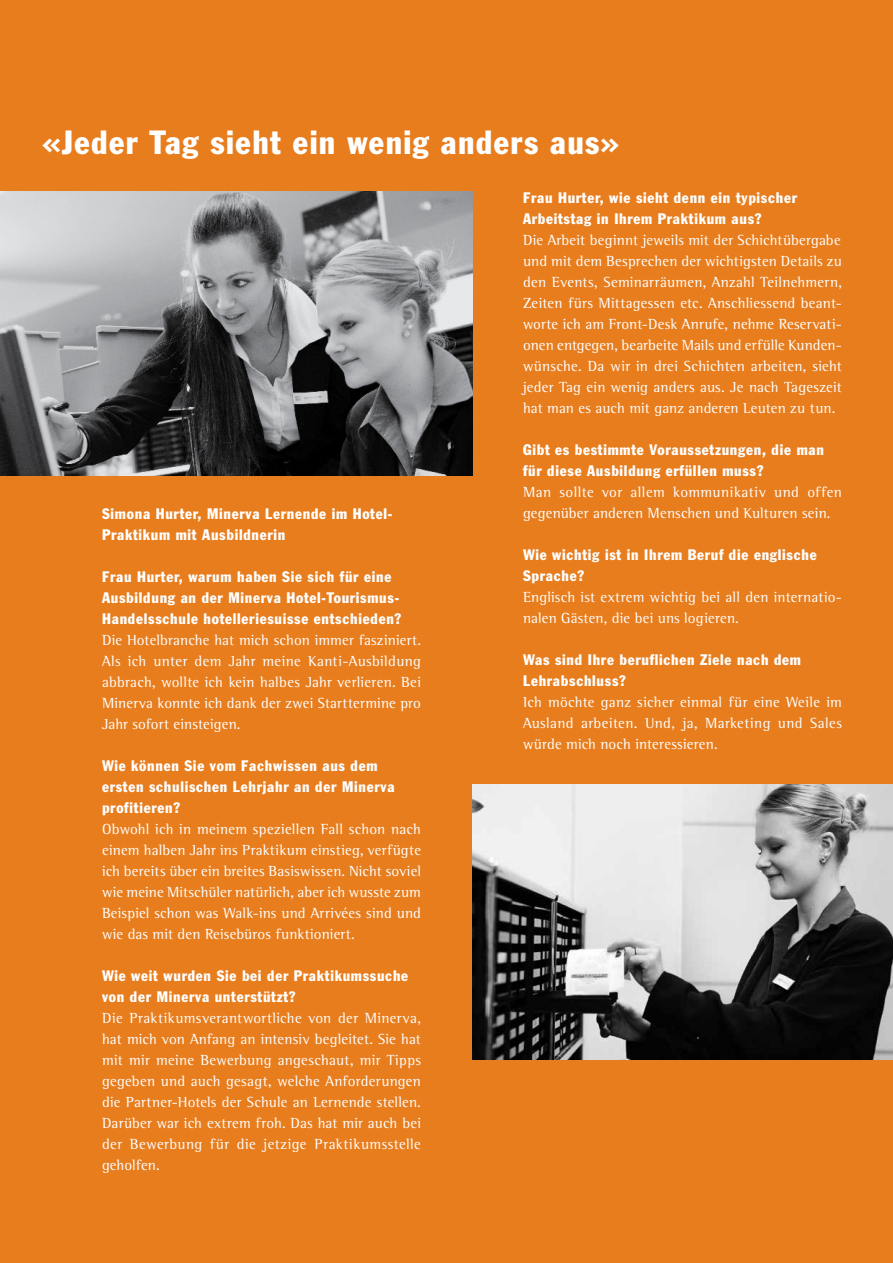
<style>
.page{position:relative;width:893px;height:1263px;background:#e87d1e}
.page>*{position:absolute;margin:0;border:0;box-sizing:border-box;transform-origin:0 0}
.t1{font:condensed 33px "Franklin Gothic";letter-spacing:.045em;color:#fff}
.t2{font:15px/21px "Rotis Semi Serif";letter-spacing:.015em;color:#fff;text-align:justify}
.t3{font:condensed 15px/21px "Franklin Gothic";letter-spacing:.05em;color:#fff}
</style>
<div class="page">
<img style="left:0;top:191px;width:472px;height:284px">
<img style="left:472px;top:784px;width:421px;height:275px">
<h1 class="t1" style="left:43px;top:122px;width:578px">«Jeder Tag sieht ein wenig anders aus»</h1>
<p class="t3" style="left:102px;top:503px;width:292px">Simona Hurter, Minerva Lernende im Hotel-<br>Praktikum mit Ausbildnerin</p>
<p class="t3" style="left:102px;top:566px;width:301px">Frau Hurter, warum haben Sie sich für eine<br>Ausbildung an der Minerva Hotel-Tourismus-<br>Handelsschule hotelleriesuisse entschieden?</p>
<p class="t2" style="left:102px;top:630px;width:320px">Die Hotelbranche hat mich schon immer fasziniert.<br>Als ich unter dem Jahr meine Kanti-Ausbildung abbrach, wollte ich kein halbes Jahr verlieren. Bei Minerva konnte ich dank der zwei Starttermine pro Jahr sofort einsteigen.</p>
<p class="t3" style="left:102px;top:755px;width:294px">Wie können Sie vom Fachwissen aus dem ersten schulischen Lehrjahr an der Minerva profitieren?</p>
<p class="t2" style="left:102px;top:819px;width:320px">Obwohl ich in meinem speziellen Fall schon nach einem halben Jahr ins Praktikum einstieg, verfügte ich bereits über ein breites Basiswissen. Nicht soviel wie meine Mitschüler natürlich, aber ich wusste zum Beispiel schon was Walk-ins und Arrivées sind und wie das mit den Reisebüros funktioniert.</p>
<p class="t3" style="left:102px;top:965px;width:308px">Wie weit wurden Sie bei der Praktikumssuche von der Minerva unterstützt?</p>
<p class="t2" style="left:102px;top:1008px;width:320px">Die Praktikumsverantwortliche von der Minerva, hat mich von Anfang an intensiv begleitet. Sie hat mit mir meine Bewerbung angeschaut, mir Tipps gegeben und auch gesagt, welche Anforderungen die Partner-Hotels der Schule an Lernende stellen.<br>Darüber war ich extrem froh. Das hat mir auch bei der Bewerbung für die jetzige Praktikumsstelle geholfen.</p>
<p class="t3" style="left:523px;top:187px;width:275px">Frau Hurter, wie sieht denn ein typischer<br>Arbeitstag in Ihrem Praktikum aus?</p>
<p class="t2" style="left:523px;top:230px;width:320px">Die Arbeit beginnt jeweils mit der Schichtübergabe und mit dem Besprechen der wichtigsten Details zu den Events, Seminarräumen, Anzahl Teilnehmern, Zeiten fürs Mittagessen etc. Anschliessend beant&shy;worte ich am Front-Desk Anrufe, nehme Reservati&shy;onen entgegen, bearbeite Mails und erfülle Kunden&shy;wünsche. Da wir in drei Schichten arbeiten, sieht jeder Tag ein wenig anders aus. Je nach Tageszeit hat man es auch mit ganz anderen Leuten zu tun.</p>
<p class="t3" style="left:523px;top:439px;width:302px">Gibt es bestimmte Voraussetzungen, die man für diese Ausbildung erfüllen muss?</p>
<p class="t2" style="left:523px;top:482px;width:320px">Man sollte vor allem kommunikativ und offen gegenüber anderen Menschen und Kulturen sein.</p>
<p class="t3" style="left:523px;top:544px;width:295px">Wie wichtig ist in Ihrem Beruf die englische<br>Sprache?</p>
<p class="t2" style="left:523px;top:587px;width:320px">Englisch ist extrem wichtig bei all den internatio&shy;nalen Gästen, die bei uns logieren.</p>
<p class="t3" style="left:523px;top:649px;width:280px">Was sind Ihre beruflichen Ziele nach dem<br>Lehrabschluss?</p>
<p class="t2" style="left:523px;top:692px;width:320px">Ich möchte ganz sicher einmal für eine Weile im Ausland arbeiten. Und, ja, Marketing und Sales würde mich noch interessieren.</p>
</div>
